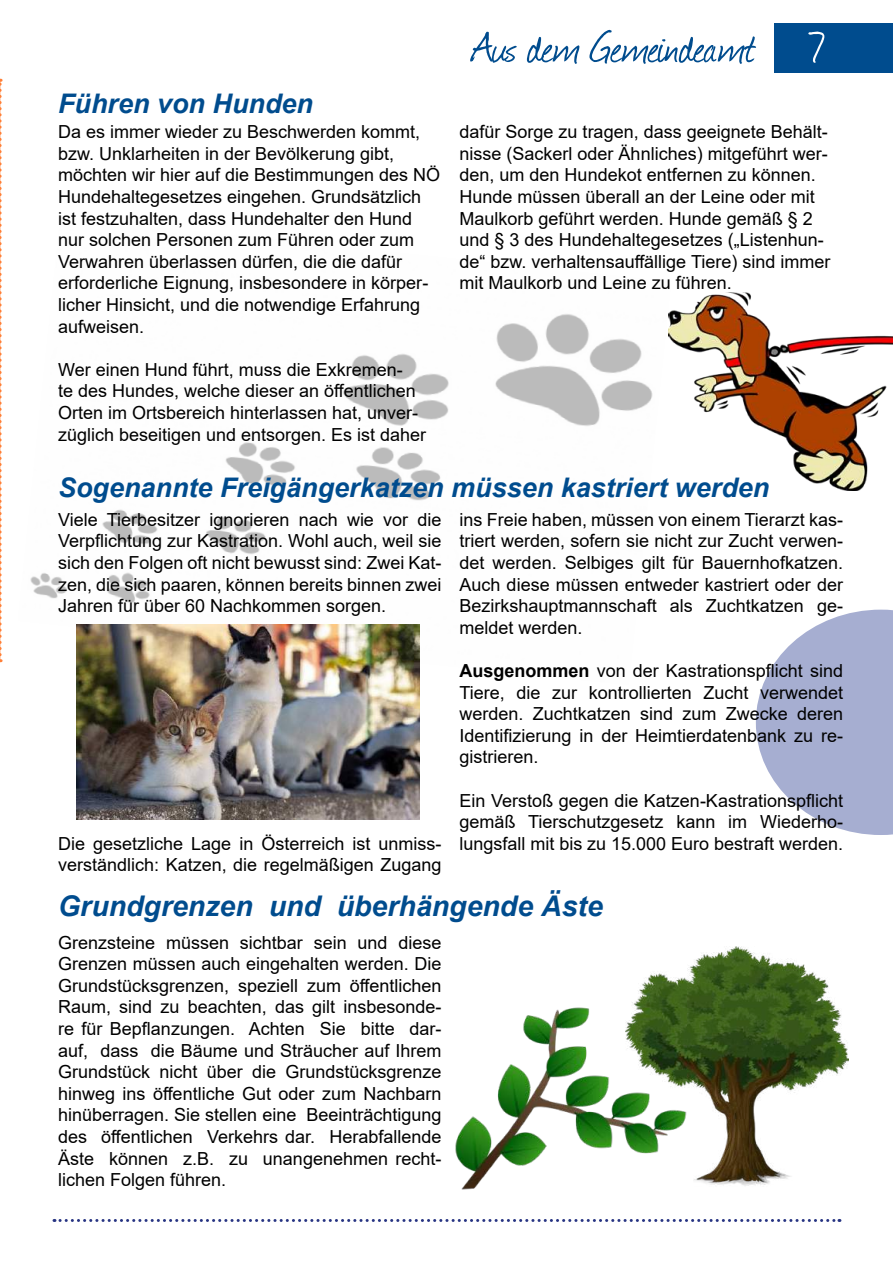
<style>
.page{position:relative;width:893px;height:1263px;background:#fff}
.page>*{position:absolute;margin:0;border:0;box-sizing:border-box;transform-origin:0 0}
.t1{font:51px "Journal";letter-spacing:-.015em;color:#004c8e}
.t2{font:italic 700 28.5px "Arial";color:#004c8e}
.t3{font:italic 700 27px "Arial";color:#004c8e}
.t4{font:18px/21.6px "Arial";color:#000;text-align:justify}
.s1{color:#fff}
.s2{font-weight:700}
</style>
<div class="page">
<svg style="left:54px;top:1219px;width:786px;height:3px"></svg>
<div style="left:774px;top:23px;width:119px;height:49px;background:#004c8e"></div>
<img style="left:30px;top:312px;width:639px;height:373px">
<svg style="left:756px;top:610px;width:137px;height:225px"></svg>
<img style="left:669px;top:293px;width:224px;height:197px">
<img style="left:455px;top:1007px;width:171px;height:183px">
<img style="left:626px;top:947px;width:222px;height:239px">
<img style="left:77px;top:625px;width:342px;height:195px">
<svg style="left:0;top:79px;width:2px;height:583px"></svg>
<h3 class="t3" style="left:58px;top:86px;width:257px">Führen von Hunden</h3>
<p class="t4" style="left:58px;top:121px;width:384px;text-align:left">Da es immer wieder zu Beschwerden kommt, bzw. Unklarheiten in der Bevölkerung gibt, möchten wir hier auf die Bestimmungen des NÖ Hundehaltegesetzes eingehen. Grundsätzlich ist festzuhalten, dass Hundehalter den Hund nur solchen Personen zum Führen oder zum Verwahren überlassen dürfen, die die dafür erforderliche Eignung, insbesondere in körper&shy;licher Hinsicht, und die notwendige Erfahrung aufweisen.</p>
<p class="t4" style="left:58px;top:358px;width:370px;text-align:left">Wer einen Hund führt, muss die Exkremen-<br>te des Hundes, welche dieser an öffentlichen Orten im Ortsbereich hinterlassen hat, unver&shy;züglich beseitigen und entsorgen. Es ist daher</p>
<h1 class="t1" style="left:471px;top:12px;width:354px">Aus dem Gemeindeamt <span class="s1">7</span></h1>
<p class="t4" style="left:460px;top:121px;width:372px;text-align:left">dafür Sorge zu tragen, dass geeignete Behält&shy;nisse (Sackerl oder Ähnliches) mitgeführt wer&shy;den, um den Hundekot entfernen zu können.<br>Hunde müssen überall an der Leine oder mit Maulkorb geführt werden. Hunde gemäß § 2 und § 3 des Hundehaltegesetzes („Listenhun&shy;de“ bzw. verhaltensauffällige Tiere) sind immer mit Maulkorb und Leine zu führen.</p>
<h3 class="t3" style="left:58px;top:470px;width:713px">Sogenannte Freigängerkatzen müssen kastriert werden</h3>
<p class="t4" style="left:58px;top:508px;width:385px">Viele Tierbesitzer ignorieren nach wie vor die Verpflichtung zur Kastration. Wohl auch, weil sie sich den Folgen oft nicht bewusst sind: Zwei Kat&shy;zen, die sich paaren, können bereits binnen zwei Jahren für über 60 Nachkommen sorgen.</p>
<p class="t4" style="left:58px;top:832px;width:385px">Die gesetzliche Lage in Österreich ist unmiss&shy;verständlich: Katzen, die regelmäßigen Zugang</p>
<p class="t4" style="left:460px;top:508px;width:385px">ins Freie haben, müssen von einem Tierarzt kas&shy;triert werden, sofern sie nicht zur Zucht verwen&shy;det werden. Selbiges gilt für Bauernhofkatzen.<br>Auch diese müssen entweder kastriert oder der Bezirkshauptmannschaft als Zuchtkatzen ge&shy;meldet werden.</p>
<p class="t4" style="left:460px;top:660px;width:385px"><span class="s2">Ausgenommen</span> von der Kastrationspflicht sind Tiere, die zur kontrollierten Zucht verwendet werden. Zuchtkatzen sind zum Zwecke deren Identifizierung in der Heimtierdatenbank zu re&shy;gistrieren.</p>
<p class="t4" style="left:460px;top:789px;width:385px">Ein Verstoß gegen die Katzen-Kastrationspflicht gemäß Tierschutzgesetz kann im Wiederho&shy;lungsfall mit bis zu 15.000 Euro bestraft werden.</p>
<h2 class="t2" style="left:58px;top:887px;width:546px">Grundgrenzen und überhängende Äste</h2>
<p class="t4" style="left:58px;top:931px;width:385px">Grenzsteine müssen sichtbar sein und diese Grenzen müssen auch eingehalten werden. Die Grundstücksgrenzen, speziell zum öffentlichen Raum, sind zu beachten, das gilt insbesonde&shy;re für Bepflanzungen. Achten Sie bitte dar&shy;auf, dass die Bäume und Sträucher auf Ihrem Grundstück nicht über die Grundstücksgrenze hinweg ins öffentliche Gut oder zum Nachbarn hinüberragen. Sie stellen eine Beeinträchtigung des öffentlichen Verkehrs dar. Herabfallende Äste können z.B. zu unangenehmen recht&shy;lichen Folgen führen.</p>
</div>
